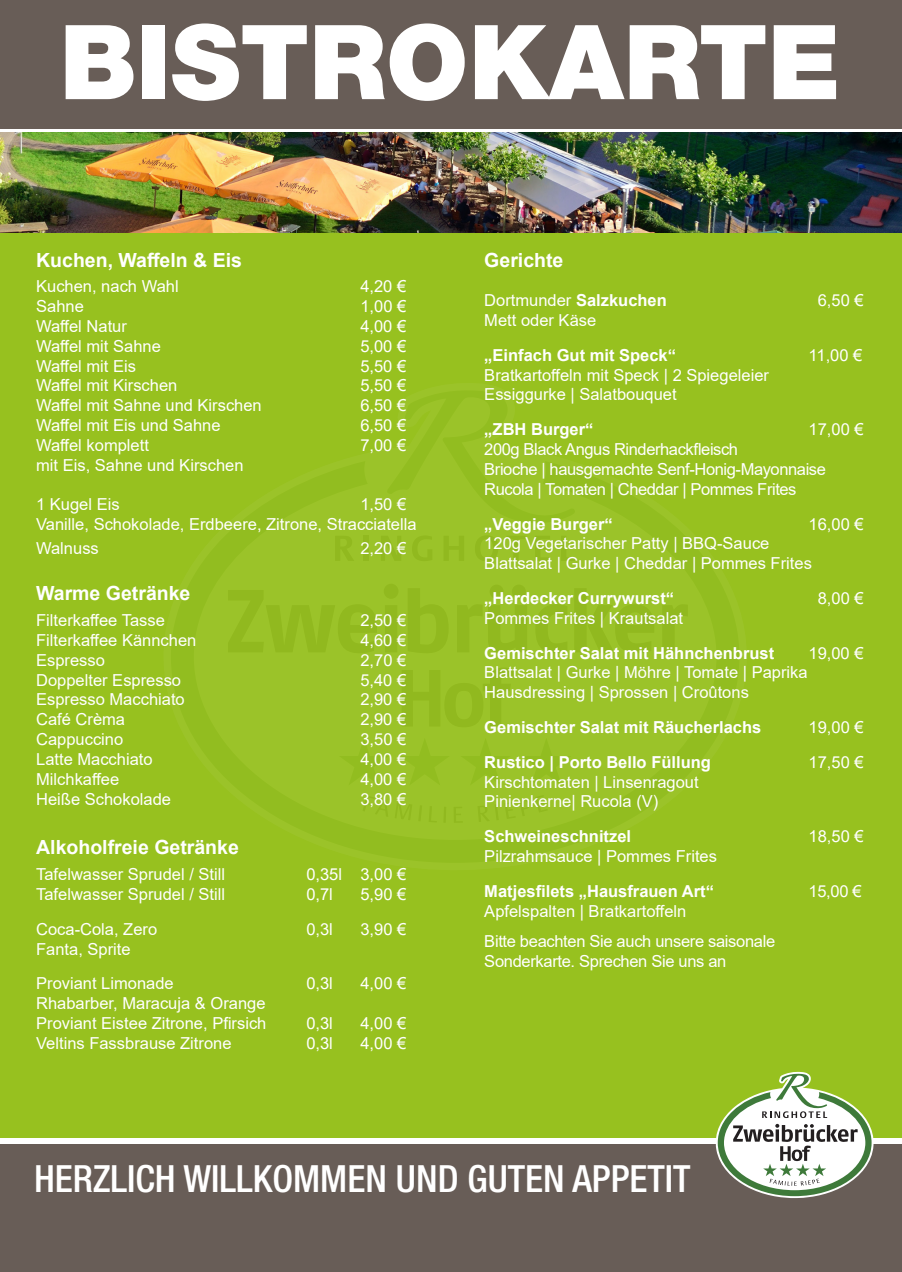
<style>
.page{position:relative;width:902px;height:1272px;background:#fff}
.page>*{position:absolute;margin:0;border:0;box-sizing:border-box;transform-origin:0 0}
.t1{font:900 103.5px "Helvetica Neue LT Pro";color:#fff}
.t2{font:500 condensed 37.5px "Helvetica Neue LT Pro";color:#fff}
.t3{font:700 19.5px "Arial";color:#fff}
.t4{font:16.5px "Arial";color:#fff}
.t5{font:700 16.5px "Arial";color:#fff}
.t6{font:16.5px "Arial";letter-spacing:-.025em;color:#fff}
.t7{font:16.5px "Arial";letter-spacing:-.02em;color:#fff}
.s1{font-weight:700}
</style>
<div class="page">
<div style="left:0;top:0;width:901px;height:128px;background:#685d57"></div>
<div style="left:0;top:1144px;width:901px;height:127px;background:#685d57"></div>
<div style="left:0;top:134px;width:901px;height:1003px;background:#97c11f"></div>
<div style="left:363px;top:535px;width:6px;height:26px;background:#91b91f"></div>
<svg style="left:713px;top:1071px;width:161px;height:127px"></svg>
<img style="left:0;top:133px;width:901px;height:99px">
<p class="t1" style="left:60px;top:0;width:782px">BISTROKARTE</p>
<p class="t3" style="left:36px;top:246px;width:207px">Kuchen, Waffeln &amp; Eis</p>
<p class="t4" style="left:36px;top:275px;width:144px">Kuchen, nach Wahl</p>
<p class="t4" style="left:360px;top:275px;width:47px">4,20 €</p>
<p class="t4" style="left:36px;top:295px;width:49px">Sahne</p>
<p class="t4" style="left:360px;top:295px;width:47px">1,00 €</p>
<p class="t4" style="left:36px;top:315px;width:92px">Waffel Natur</p>
<p class="t4" style="left:360px;top:315px;width:47px">4,00 €</p>
<p class="t4" style="left:36px;top:335px;width:126px">Waffel mit Sahne</p>
<p class="t4" style="left:360px;top:335px;width:47px">5,00 €</p>
<p class="t4" style="left:36px;top:354px;width:101px">Waffel mit Eis</p>
<p class="t4" style="left:360px;top:354px;width:47px">5,50 €</p>
<p class="t4" style="left:36px;top:374px;width:143px">Waffel mit Kirschen</p>
<p class="t4" style="left:360px;top:374px;width:47px">5,50 €</p>
<p class="t4" style="left:36px;top:394px;width:227px">Waffel mit Sahne und Kirschen</p>
<p class="t4" style="left:360px;top:394px;width:47px">6,50 €</p>
<p class="t4" style="left:36px;top:414px;width:186px">Waffel mit Eis und Sahne</p>
<p class="t4" style="left:360px;top:414px;width:47px">6,50 €</p>
<p class="t4" style="left:36px;top:434px;width:114px">Waffel komplett</p>
<p class="t4" style="left:360px;top:434px;width:47px">7,00 €</p>
<p class="t4" style="left:36px;top:453px;width:209px">mit Eis, Sahne und Kirschen</p>
<p class="t4" style="left:36px;top:493px;width:85px">1 Kugel Eis</p>
<p class="t4" style="left:360px;top:493px;width:47px">1,50 €</p>
<p class="t4" style="left:36px;top:513px;width:382px">Vanille, Schokolade, Erdbeere, Zitrone, Stracciatella</p>
<p class="t4" style="left:36px;top:536px;width:64px">Walnuss</p>
<p class="t4" style="left:360px;top:536px;width:47px">2,20 €</p>
<p class="t3" style="left:36px;top:579px;width:156px">Warme Getränke</p>
<p class="t4" style="left:36px;top:609px;width:130px">Filterkaffee Tasse</p>
<p class="t4" style="left:360px;top:609px;width:47px">2,50 €</p>
<p class="t4" style="left:36px;top:629px;width:162px">Filterkaffee Kännchen</p>
<p class="t4" style="left:360px;top:629px;width:47px">4,60 €</p>
<p class="t4" style="left:36px;top:648px;width:70px">Espresso</p>
<p class="t4" style="left:360px;top:648px;width:47px">2,70 €</p>
<p class="t4" style="left:36px;top:668px;width:146px">Doppelter Espresso</p>
<p class="t4" style="left:360px;top:668px;width:47px">5,40 €</p>
<p class="t4" style="left:36px;top:688px;width:150px">Espresso Macchiato</p>
<p class="t4" style="left:360px;top:688px;width:47px">2,90 €</p>
<p class="t4" style="left:36px;top:708px;width:90px">Café Crèma</p>
<p class="t4" style="left:360px;top:708px;width:47px">2,90 €</p>
<p class="t4" style="left:36px;top:728px;width:89px">Cappuccino</p>
<p class="t4" style="left:360px;top:728px;width:47px">3,50 €</p>
<p class="t4" style="left:36px;top:747px;width:118px">Latte Macchiato</p>
<p class="t4" style="left:360px;top:747px;width:47px">4,00 €</p>
<p class="t4" style="left:36px;top:767px;width:85px">Milchkaffee</p>
<p class="t4" style="left:360px;top:767px;width:47px">4,00 €</p>
<p class="t4" style="left:36px;top:787px;width:136px">Heiße Schokolade</p>
<p class="t4" style="left:360px;top:787px;width:47px">3,80 €</p>
<p class="t3" style="left:36px;top:833px;width:204px">Alkoholfreie Getränke</p>
<p class="t4" style="left:36px;top:863px;width:190px">Tafelwasser Sprudel / Still</p>
<p class="t4" style="left:306px;top:863px;width:101px">0,35l 3,00 €</p>
<p class="t4" style="left:36px;top:882px;width:190px">Tafelwasser Sprudel / Still</p>
<p class="t4" style="left:306px;top:882px;width:28px">0,7l</p>
<p class="t4" style="left:360px;top:882px;width:47px">5,90 €</p>
<p class="t4" style="left:36px;top:917px;width:123px">Coca-Cola, Zero</p>
<p class="t4" style="left:306px;top:917px;width:28px">0,3l</p>
<p class="t4" style="left:360px;top:917px;width:47px">3,90 €</p>
<p class="t4" style="left:36px;top:937px;width:96px">Fanta, Sprite</p>
<p class="t4" style="left:36px;top:972px;width:139px">Proviant Limonade</p>
<p class="t4" style="left:306px;top:972px;width:28px">0,3l</p>
<p class="t4" style="left:360px;top:972px;width:47px">4,00 €</p>
<p class="t4" style="left:36px;top:992px;width:231px">Rhabarber, Maracuja &amp; Orange</p>
<p class="t4" style="left:36px;top:1011px;width:232px">Proviant Eistee Zitrone, Pfirsich</p>
<p class="t4" style="left:306px;top:1011px;width:28px">0,3l</p>
<p class="t4" style="left:360px;top:1011px;width:47px">4,00 €</p>
<p class="t4" style="left:36px;top:1031px;width:197px">Veltins Fassbrause Zitrone</p>
<p class="t4" style="left:306px;top:1031px;width:28px">0,3l</p>
<p class="t4" style="left:360px;top:1031px;width:47px">4,00 €</p>
<p class="t3" style="left:484px;top:246px;width:81px">Gerichte</p>
<p class="t4" style="left:484px;top:289px;width:184px">Dortmunder <span class="s1">Salzkuchen</span></p>
<p class="t4" style="left:817px;top:289px;width:47px">6,50 €</p>
<p class="t4" style="left:484px;top:309px;width:113px">Mett oder Käse</p>
<p class="t5" style="left:484px;top:343px;width:193px">„Einfach Gut mit Speck“</p>
<p class="t4" style="left:808px;top:344px;width:55px">11,00 €</p>
<p class="t4" style="left:484px;top:363px;width:286px">Bratkartoffeln mit Speck | 2 Spiegeleier</p>
<p class="t4" style="left:484px;top:383px;width:194px">Essiggurke | Salatbouquet</p>
<p class="t5" style="left:484px;top:418px;width:111px">„ZBH Burger“</p>
<p class="t4" style="left:808px;top:418px;width:57px">17,00 €</p>
<p class="t6" style="left:484px;top:438px;width:255px">200g Black Angus Rinderhackfleisch</p>
<p class="t6" style="left:484px;top:458px;width:343px">Brioche | hausgemachte Senf-Honig-Mayonnaise</p>
<p class="t6" style="left:484px;top:477px;width:314px">Rucola | Tomaten | Cheddar | Pommes Frites</p>
<p class="t5" style="left:484px;top:512px;width:130px">„Veggie Burger“</p>
<p class="t4" style="left:808px;top:512px;width:57px">16,00 €</p>
<p class="t4" style="left:484px;top:532px;width:286px">120g Vegetarischer Patty | BBQ-Sauce</p>
<p class="t4" style="left:484px;top:552px;width:329px">Blattsalat | Gurke | Cheddar | Pommes Frites</p>
<p class="t5" style="left:484px;top:586px;width:191px">„Herdecker Currywurst“</p>
<p class="t4" style="left:817px;top:587px;width:47px">8,00 €</p>
<p class="t4" style="left:484px;top:606px;width:200px">Pommes Frites | Krautsalat</p>
<p class="t5" style="left:484px;top:641px;width:291px">Gemischter Salat mit Hähnchenbrust</p>
<p class="t4" style="left:808px;top:641px;width:57px">19,00 €</p>
<p class="t4" style="left:484px;top:661px;width:325px">Blattsalat | Gurke | Möhre | Tomate | Paprika</p>
<p class="t4" style="left:484px;top:681px;width:266px">Hausdressing | Sprossen | Croûtons</p>
<p class="t5" style="left:484px;top:715px;width:278px">Gemischter Salat mit Räucherlachs</p>
<p class="t4" style="left:808px;top:716px;width:57px">19,00 €</p>
<p class="t5" style="left:484px;top:750px;width:228px">Rustico | Porto Bello Füllung</p>
<p class="t4" style="left:808px;top:750px;width:57px">17,50 €</p>
<p class="t4" style="left:484px;top:770px;width:216px">Kirschtomaten | Linsenragout</p>
<p class="t4" style="left:484px;top:790px;width:175px">Pinienkerne| Rucola (V)</p>
<p class="t5" style="left:484px;top:824px;width:148px">Schweineschnitzel</p>
<p class="t4" style="left:808px;top:825px;width:57px">18,50 €</p>
<p class="t4" style="left:484px;top:845px;width:234px">Pilzrahmsauce | Pommes Frites</p>
<p class="t5" style="left:484px;top:879px;width:231px">Matjesfilets „Hausfrauen Art“</p>
<p class="t4" style="left:808px;top:879px;width:55px">15,00 €</p>
<p class="t4" style="left:484px;top:899px;width:204px">Apfelspalten | Bratkartoffeln</p>
<p class="t7" style="left:484px;top:930px;width:292px">Bitte beachten Sie auch unsere saisonale</p>
<p class="t7" style="left:484px;top:950px;width:243px">Sonderkarte. Sprechen Sie uns an</p>
<p class="t2" style="left:34px;top:1156px;width:658px">HERZLICH WILLKOMMEN UND GUTEN APPETIT</p>
</div>
